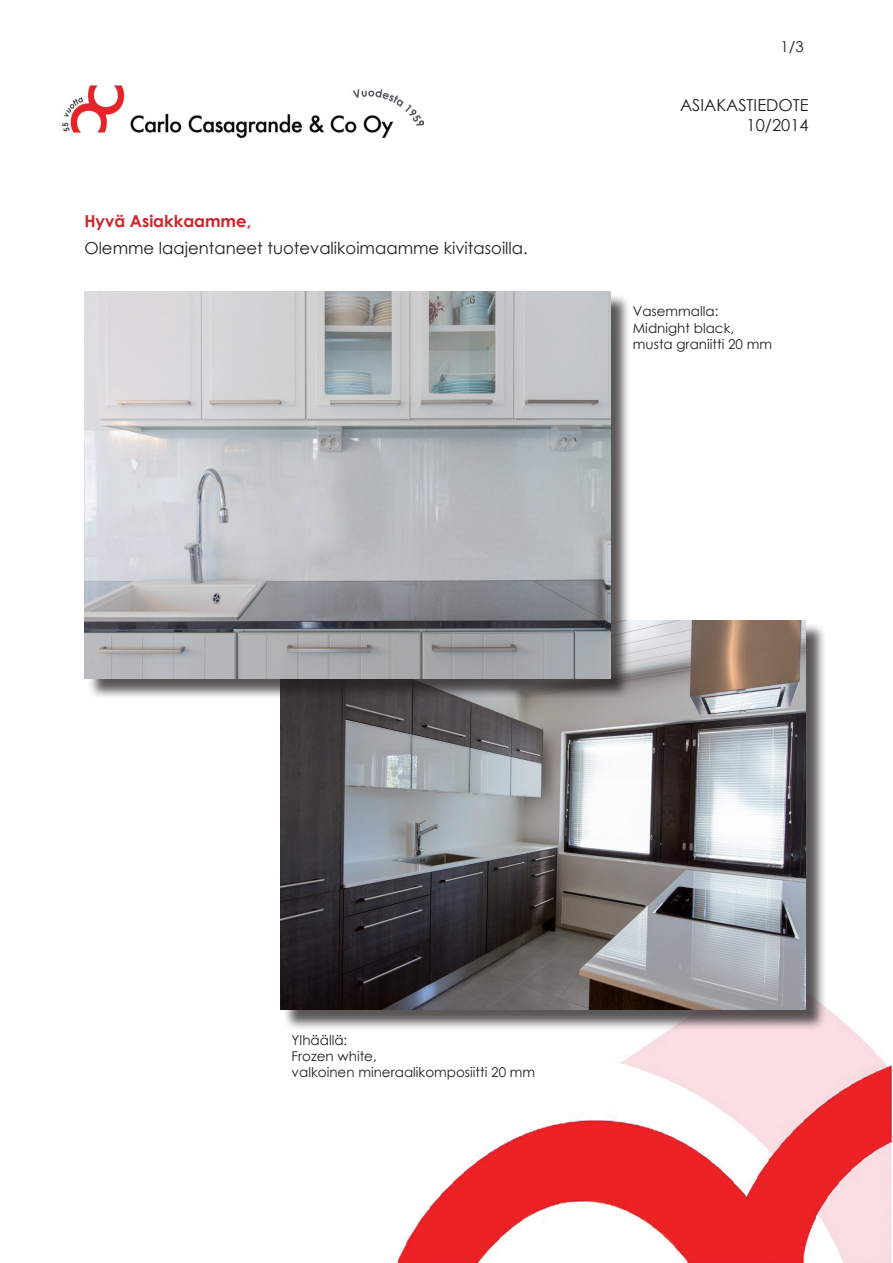
<style>
.page{position:relative;width:893px;height:1263px;background:#fff}
.page>*{position:absolute;margin:0;border:0;box-sizing:border-box;transform-origin:0 0}
.t1{font:16.5px "Century Gothic";color:#231f20}
.t2{font:700 16.5px "Century Gothic";color:#d1232a}
.t3{font:15px "Century Gothic";color:#231f20}
.t4{font:13.5px "Century Gothic";color:#231f20}
</style>
<div class="page">
<img style="left:398px;top:1009px;width:495px;height:254px">
<img style="left:63px;top:85px;width:361px;height:52px">
<div style="left:283px;top:623px;width:544px;height:408px;background:#231f20;opacity:.75"></div>
<img style="left:280px;top:620px;width:526px;height:390px">
<div style="left:87px;top:294px;width:544px;height:406px;background:#231f20;opacity:.75"></div>
<img style="left:84px;top:291px;width:526px;height:387px">
<p class="t2" style="left:84px;top:208px;width:168px">Hyvä Asiakkaamme,</p>
<p class="t1" style="left:84px;top:236px;width:445px">Olemme laajentaneet tuotevalikoimaamme kivitasoilla.</p>
<p class="t3" style="left:780px;top:36px;width:25px">1/3</p>
<p class="t1" style="left:680px;top:94px;width:130px">ASIAKASTIEDOTE</p>
<p class="t1" style="left:746px;top:114px;width:64px">10/2014</p>
<p class="t4" style="left:633px;top:302px;width:87px">Vasemmalla:</p>
<p class="t4" style="left:633px;top:318px;width:103px">Midnight black,</p>
<p class="t4" style="left:633px;top:335px;width:141px">musta graniitti 20 mm</p>
<p class="t4" style="left:292px;top:1030px;width:57px">Ylhäällä:</p>
<p class="t4" style="left:292px;top:1046px;width:87px">Frozen white,</p>
<p class="t4" style="left:292px;top:1063px;width:245px">valkoinen mineraalikomposiitti 20 mm</p>
</div>
